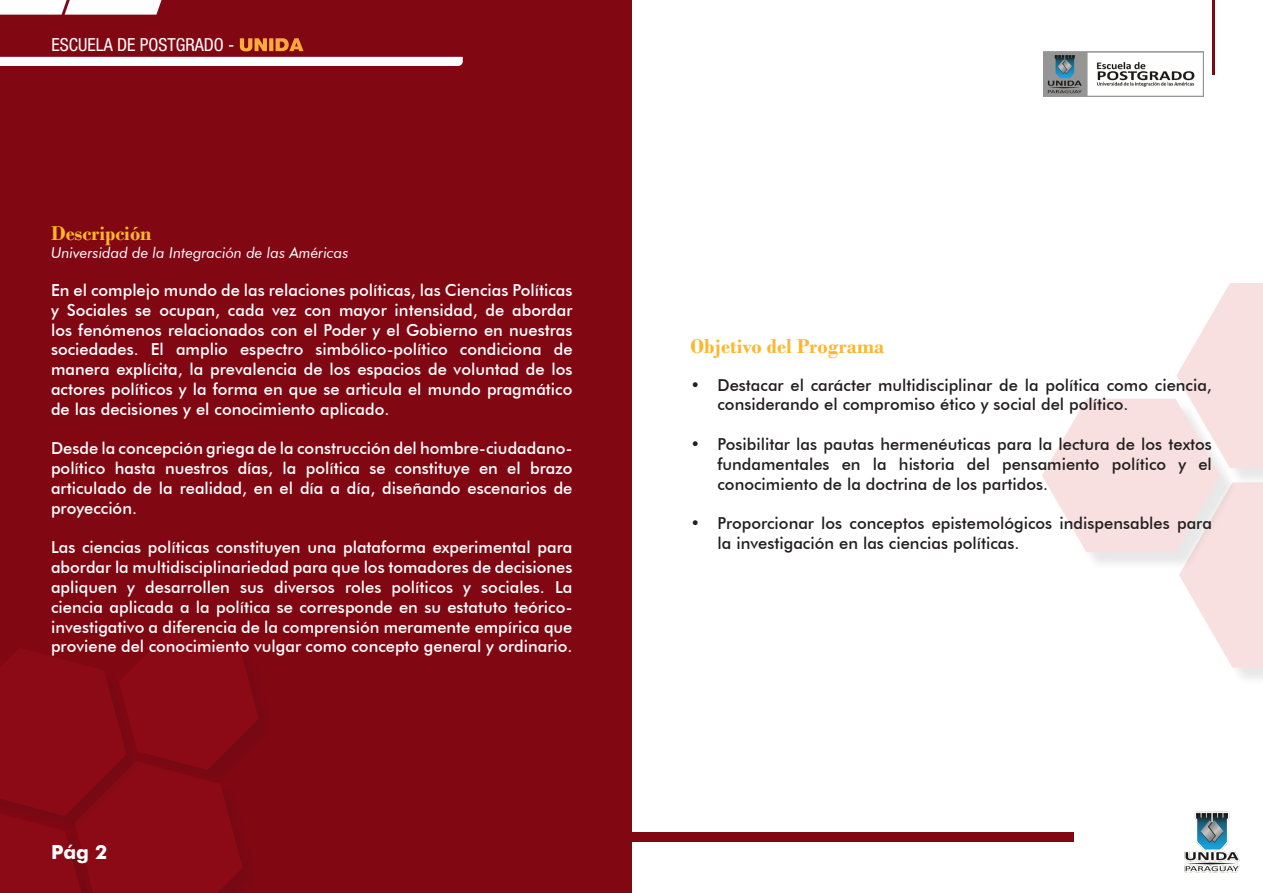
<style>
.page{position:relative;width:1263px;height:893px;background:#fff}
.page>*{position:absolute;margin:0;border:0;box-sizing:border-box;transform-origin:0 0}
.t1{font:700 21px "Bodoni";color:#fcb72b}
.t2{font:700 19.5px "Futura BT";color:#fff}
.t3{font:condensed 18px "Helvetica Neue LT Pro";color:#fff}
.t4{font:500 16.5px/19.8px "Futura BT";color:#fff;text-align:justify}
.t5{font:500 16.5px/19.8px "Futura BT";color:#231f20}
.t6{font:italic 15px "Futura BT";color:#fff}
.s1{font-weight:900;font-stretch:normal}
</style>
<div class="page">
<div style="left:0;top:0;width:631px;height:893px;background:#810713"></div>
<svg style="left:0;top:0;width:161px;height:15px;background:#f7f0f1"></svg>
<div style="left:1182px;top:485px;width:81px;height:201px;background:#231f20;opacity:.75"></div>
<svg style="left:1042px;top:283px;width:221px;height:385px"></svg>
<div style="left:0;top:57px;width:463px;height:9px;background:#fff"></div>
<div style="left:551px;top:833px;width:523px;height:9px;background:#810713"></div>
<hr style="left:1212px;top:0;width:3px;height:75px;background:#810713">
<img style="left:1184px;top:811px;width:56px;height:62px">
<img style="left:1043px;top:51px;width:161px;height:46px">
<p class="t3" style="left:51px;top:34px;width:253px">ESCUELA DE POSTGRADO - <span class="s1">UNIDA</span></p>
<p class="t1" style="left:51px;top:221px;width:102px">Descripción</p>
<p class="t6" style="left:51px;top:244px;width:299px">Universidad de la Integración de las Américas</p>
<p class="t4" style="left:51px;top:280px;width:523px">En el complejo mundo de las relaciones políticas, las Ciencias Políticas y Sociales se ocupan, cada vez con mayor intensidad, de abordar los fenómenos relacionados con el Poder y el Gobierno en nuestras sociedades. El amplio espectro simbólico-político condiciona de manera explícita, la prevalencia de los espacios de voluntad de los actores políticos y la forma en que se articula el mundo pragmático de las decisiones y el conocimiento aplicado.</p>
<p class="t4" style="left:51px;top:438px;width:523px">Desde la concepción griega de la construcción del hombre-ciudadano&shy;político hasta nuestros días, la política se constituye en el brazo articulado de la realidad, en el día a día, diseñando escenarios de proyección.</p>
<p class="t4" style="left:51px;top:537px;width:523px">Las ciencias políticas constituyen una plataforma experimental para abordar la multidisciplinariedad para que los tomadores de decisiones apliquen y desarrollen sus diversos roles políticos y sociales. La ciencia aplicada a la política se corresponde en su estatuto teórico&shy;investigativo a diferencia de la comprensión meramente empírica que proviene del conocimiento vulgar como concepto general y ordinario.</p>
<p class="t2" style="left:51px;top:840px;width:58px">Pág 2</p>
<p class="t1" style="left:690px;top:334px;width:196px">Objetivo del Programa</p>
<p class="t5" style="left:717px;top:375px;width:496px;text-indent:-27px">• Destacar el carácter multidisciplinar de la política como ciencia, considerando el compromiso ético y social del político.</p>
<p class="t5" style="left:717px;top:434px;width:496px;text-align:justify;text-indent:-27px">• Posibilitar las pautas hermenéuticas para la lectura de los textos fundamentales en la historia del pensamiento político y el conocimiento de la doctrina de los partidos.</p>
<p class="t5" style="left:717px;top:513px;width:496px;text-indent:-27px">• Proporcionar los conceptos epistemológicos indispensables para la investigación en las ciencias políticas.</p>
</div>
